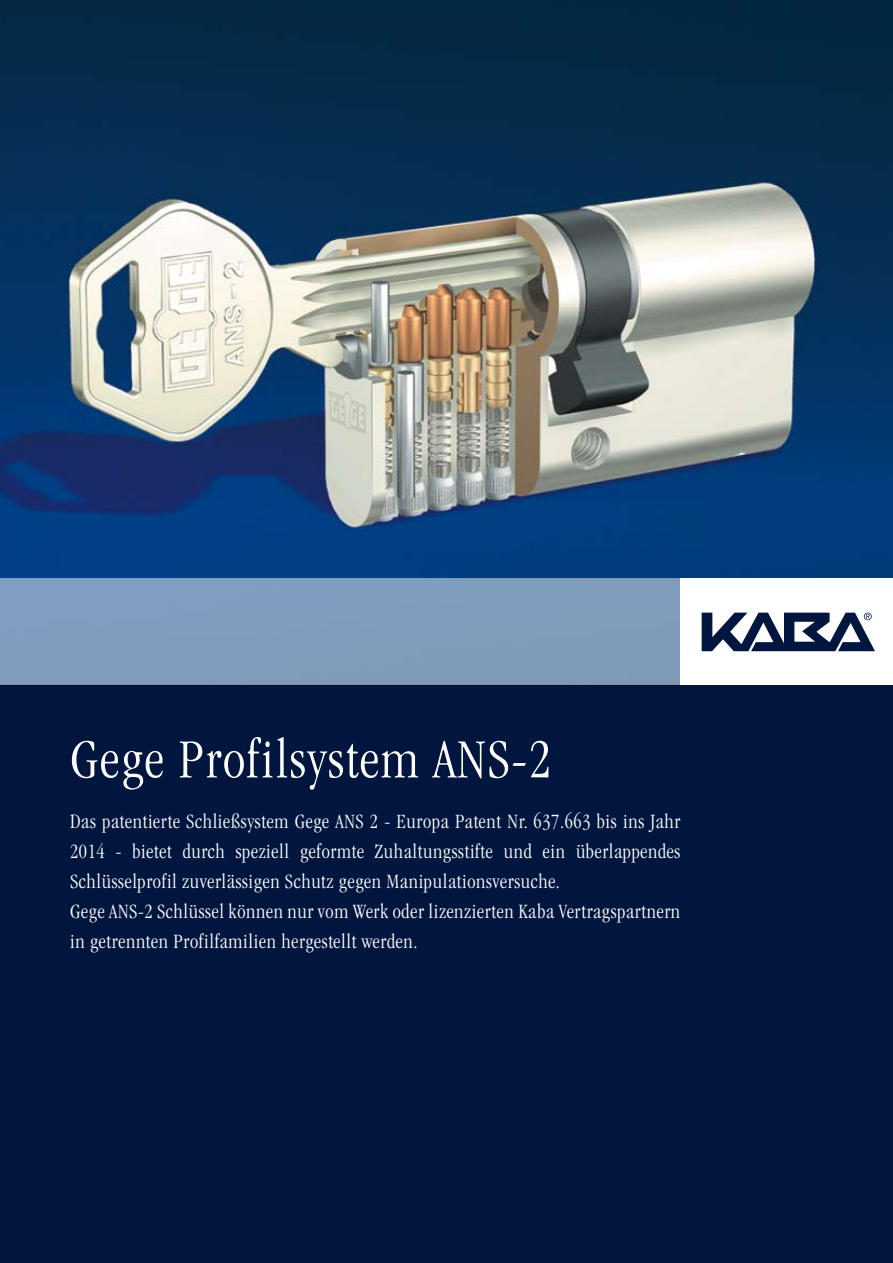
<style>
.page{position:relative;width:893px;height:1263px;background:#fff}
.page>*{position:absolute;margin:0;border:0;box-sizing:border-box;transform-origin:0 0}
.t1{font:300 condensed 57px "Garamond";letter-spacing:.03em;color:#fff}
.t2{font:300 condensed 21px/30px "ITC Garamond Std";letter-spacing:.03em;color:#fff}
.t3{font:300 condensed 21px/30px "Garamond";letter-spacing:.03em;color:#fff}
.s1{font-family:"ITC Garamond Std"}
</style>
<div class="page">
<img style="left:0;top:0;width:893px;height:578px">
<div style="left:0;top:685px;width:893px;height:578px;background:#00163e"></div>
<div style="left:0;top:578px;width:680px;height:107px;background:#7f9cbc"></div>
<svg style="left:701px;top:612px;width:174px;height:40px"></svg>
<h1 class="t1" style="left:70px;top:728px;width:482px">Gege Profilsystem ANS-2</h1>
<p class="t2" style="left:70px;top:806px;width:612px">Das patentierte Schließsystem Gege ANS 2 - Europa Patent Nr. 637.663 bis ins Jahr</p>
<p class="t3" style="left:70px;top:836px;width:612px"><span class="s1">2014 -</span> bietet durch speziell geformte Zuhaltungsstifte und ein überlappendes<br>Schlüsselprofil zuverlässigen Schutz gegen Manipulationsversuche.</p>
<p class="t2" style="left:70px;top:896px;width:612px">Gege ANS-2 Schlüssel können nur vom Werk oder lizenzierten Kaba Vertragspartnern in getrennten Profilfamilien hergestellt werden.</p>
</div>
